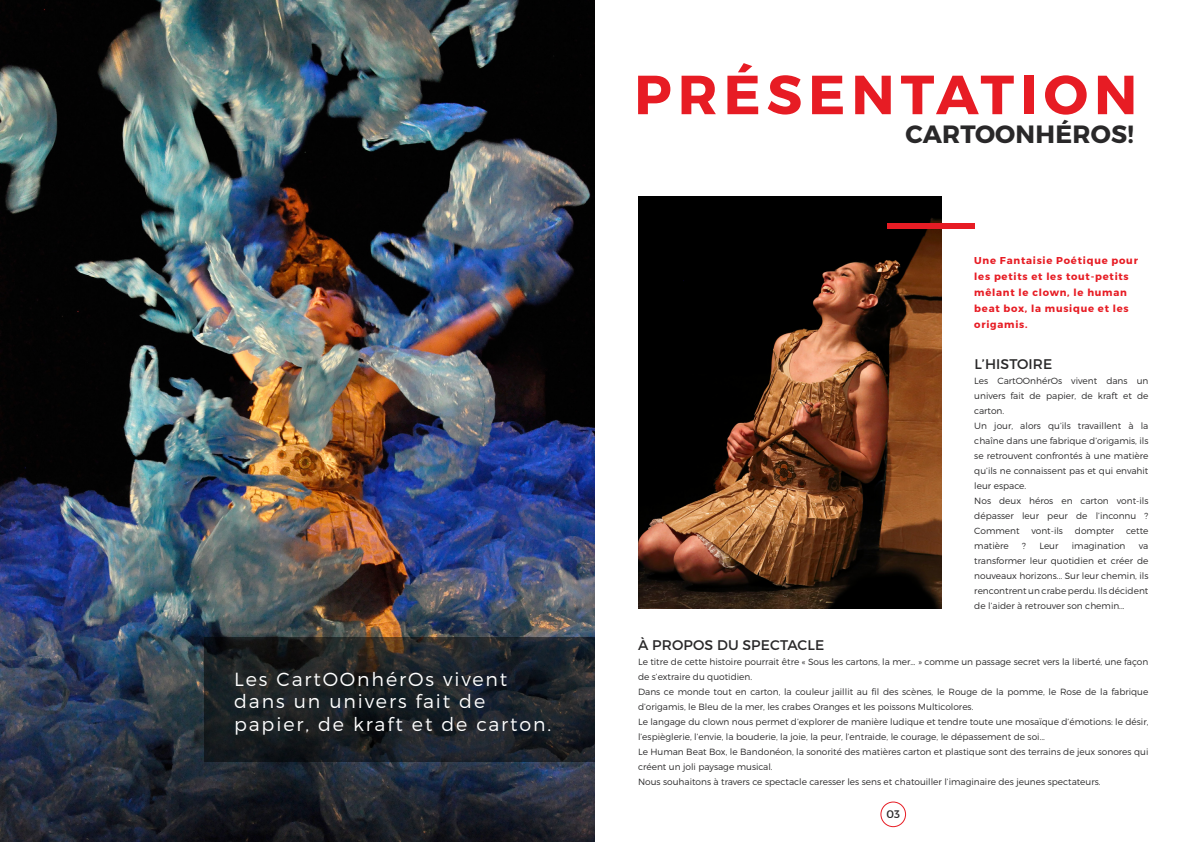
<style>
.page{position:relative;width:1191px;height:842px;background:#fff}
.page>*{position:absolute;margin:0;border:0;box-sizing:border-box;transform-origin:0 0}
.t1{font:700 55px "Montserrat";letter-spacing:.11em;color:#e71c24}
.t2{font:700 25px "Montserrat";letter-spacing:.01em;color:#292829}
.t3{font:300 19px/22.8px "Montserrat";letter-spacing:.1em;color:#fff}
.t4{font:14px "Montserrat";letter-spacing:.01em;color:#292829}
.t5{font:11px "Montserrat";color:#292829}
.t6{font:700 10px/16px "Montserrat";letter-spacing:.075em;color:#e71c24}
.t7{font:300 9px/15px "Montserrat";color:#292829}
</style>
<div class="page">
<img style="left:1px;top:0;width:594px;height:842px">
<img style="left:638px;top:196px;width:303px;height:412px">
<div style="left:887px;top:223px;width:87px;height:5px;background:#e71c24"></div>
<svg style="left:205px;top:637px;width:390px;height:125px;background:#1c2125"></svg>
<div style="left:880px;top:802px;width:26px;height:25px;border:1px solid #e71c24;border-radius:50%"></div>
<h3 class="t3" style="left:234px;top:667px;width:319px">Les CartOOnhérOs vivent dans un univers fait de papier, de kraft et de carton.</h3>
<h1 class="t1" style="left:634px;top:61px;width:504px">présentation</h1>
<h2 class="t2" style="left:905px;top:118px;width:230px">CartOOnhéros!</h2>
<p class="t6" style="left:974px;top:253px;width:165px">Une Fantaisie Poétique pour les petits et les tout-petits mêlant le clown, le human beat box, la musique et les origamis.</p>
<h3 class="t4" style="left:974px;top:355px;width:79px">L’HISTOIRE</h3>
<p class="t7" style="left:974px;top:373px;width:176px">Les CartOOnhérOs vivent dans un univers fait de papier, de kraft et de carton.<br>Un jour, alors qu’ils travaillent à la chaîne dans une fabrique d’origamis, ils se retrouvent confrontés à une matière qu’ils ne connaissent pas et qui envahit leur espace.<br>Nos deux héros en carton vont-ils dépasser leur peur de l’inconnu ?<br>Comment</p>
<p class="t7" style="left:1031px;top:523px;width:33px">vont-ils</p>
<p class="t7" style="left:1075px;top:523px;width:41px">dompter</p>
<p class="t7" style="left:1126px;top:523px;width:24px">cette</p>
<p class="t7" style="left:974px;top:538px;width:36px">matière</p>
<p class="t7" style="left:1022px;top:538px;width:5px">?</p>
<p class="t7" style="left:1039px;top:538px;width:21px">Leur</p>
<p class="t7" style="left:1071px;top:538px;width:55px">imagination</p>
<p class="t7" style="left:974px;top:538px;width:176px;text-align:justify;text-indent:165px">va transformer leur quotidien et créer de nouveaux horizons... Sur leur chemin, ils rencontrent un crabe perdu. Ils décident de l’aider à retrouver son chemin...</p>
<h3 class="t4" style="left:638px;top:637px;width:188px">À PROPOS DU SPECTACLE</h3>
<p class="t7" style="left:638px;top:655px;width:512px">Le titre de cette histoire pourrait être « Sous les cartons, la mer... » comme un passage secret vers la liberté, une façon de s’extraire du quotidien.<br>Dans ce monde tout en carton, la couleur jaillit au fil des scènes, le Rouge de la pomme, le Rose de la fabrique d’origamis, le Bleu de la mer, les crabes Oranges et les poissons Multicolores.<br>Le langage du clown nous permet d’explorer de manière ludique et tendre toute une mosaïque d’émotions: le désir, l’espièglerie, l’envie, la bouderie, la joie, la peur, l’entraide, le courage, le dépassement de soi...<br>Le Human Beat Box, le Bandonéon, la sonorité des matières carton et plastique sont des terrains de jeux sonores qui créent un joli paysage musical.<br>Nous souhaitons à travers ce spectacle caresser les sens et chatouiller l’imaginaire des jeunes spectateurs.</p>
<p class="t5" style="left:886px;top:807px;width:15px">03</p>
</div>
